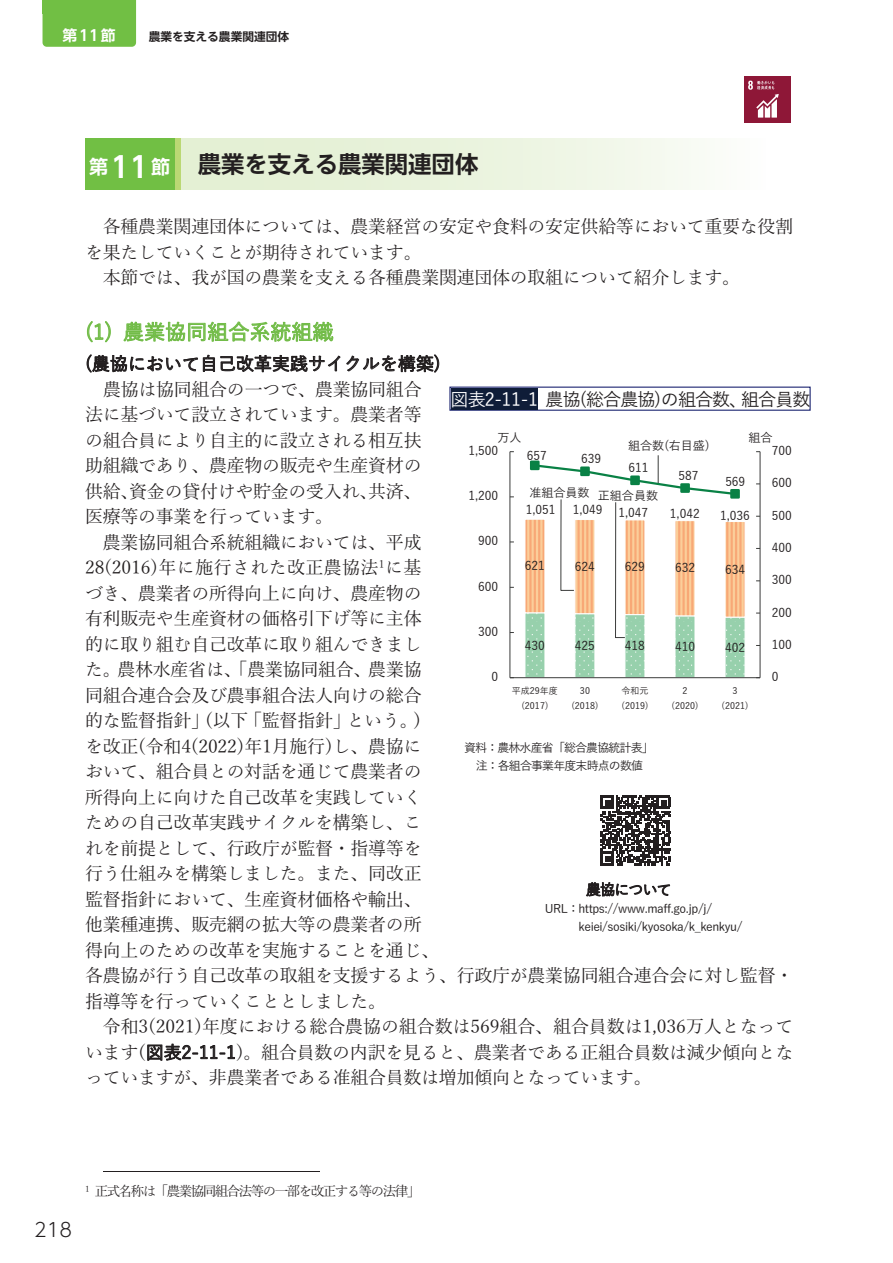
<style>
.page{position:relative;width:893px;height:1263px;background:#fff}
.page>*{position:absolute;margin:0;border:0;box-sizing:border-box;transform-origin:0 0}
.t1{font:500 24px "Yu Gothic";letter-spacing:-.015em;color:#231f20}
.t2{font:700 23.4px "UD Shin Go NT Pr 6 N De";color:#231f20}
.t3{font:500 21px "Yu Gothic";letter-spacing:.005em;color:#72bc48}
.t4{font:300 19.2px "UD Shin Go NT Pr 6 N";color:#231f20}
.t5{font:18px/25.5px "Yu Mincho";letter-spacing:-.015em;color:#231f20;text-align:justify}
.t6{font:500 18px "Yu Gothic";letter-spacing:-.05em;color:#231f20}
.t7{font:500 18px "Yu Gothic";letter-spacing:-.01em;color:#231f20}
.t8{font:500 15px "Yu Gothic";letter-spacing:-.06em;color:#231f20}
.t9{font:700 14.85px "UD Shin Go NT Pr 6 N De";color:#fff}
.t10{font:13.5px "Yu Mincho";letter-spacing:-.115em;color:#231f20}
.t11{font:500 12px "Yu Gothic";letter-spacing:-.005em;color:#231f20}
.t12{font:500 12px/18px "Yu Gothic";letter-spacing:-.035em;color:#231f20}
.t13{font:500 12px/18px "Yu Gothic";letter-spacing:-.075em;color:#231f20;text-align:center}
.t14{font:700 11.7px "UD Shin Go NT Pr 6 N De";color:#231f20}
.t15{font:500 9px/15px "Yu Gothic";letter-spacing:.005em;color:#231f20;text-align:center}
.s1{font-family:"UD Shin Go Pr 6 N De";font-size:19.2px;color:#fff}
.s2{font-family:"UD Shin Go Pr 6 N De";font-size:28.65px;color:#fff}
.s3{font-family:"Yu Gothic";font-weight:500}
.s4{color:#fff}
</style>
<div class="page">
<hr style="left:103px;top:1171px;width:216px;height:1px;background:#231f20">
<div style="left:449px;top:387px;width:362px;height:24px;border:1px solid #1d2671"></div>
<div style="left:451px;top:388px;width:86px;height:22px;background:#0f1d38"></div>
<svg style="left:601px;top:795px;width:69px;height:70px"></svg>
<hr style="left:760px;top:452px;width:1px;height:226px;background:#3b3c3b">
<hr style="left:510px;top:452px;width:1px;height:226px;background:#3b3c3b">
<hr style="left:510px;top:677px;width:250px;height:1px;background:#3b3c3b">
<svg style="left:524px;top:455px;width:221px;height:223px"></svg>
<svg style="left:181px;top:138px;width:518px;height:51px;background:#eaf3de"></svg>
<div style="left:85px;top:138px;width:96px;height:51px;background:linear-gradient(to bottom,#bad874,#bad874)"></div>
<div style="left:85px;top:138px;width:89px;height:51px;background:#71bf44"></div>
<div style="left:744px;top:77px;width:47px;height:46px;background:#8e1737"></div>
<svg style="left:748px;top:81px;width:31px;height:37px"></svg>
<div style="left:43px;top:13px;width:93px;height:34px;background:#71bf44"></div>
<div style="left:43px;top:0;width:93px;height:13px;background:#71bf44"></div>
<p class="t9" style="left:62px;top:23px;width:55px">第11節</p>
<p class="t14" style="left:149px;top:27px;width:142px">農業を支える農業関連団体</p>
<h1 class="t1" style="left:85px;top:125px;width:372px">第11節 農業を⽀える農業関連団体</h1>
<p class="t2" style="left:89px;top:145px;width:391px"><span class="s1">第</span><span class="s2">11</span><span class="s1">節</span> 農業を支える農業関連団体</p>
<p class="t5" style="left:103px;top:212px;width:692px">各種農業関連団体については、農業経営の安定や⾷料の安定供給等において重要な役割</p>
<p class="t5" style="left:85px;top:238px;width:338px">を果たしていくことが期待されています。</p>
<p class="t5" style="left:103px;top:263px;width:639px">本節では、我が国の農業を⽀える各種農業関連団体の取組について紹介します。</p>
<p class="t3" style="left:85px;top:312px;width:250px">(1) 農業協同組合系統組織</p>
<p class="t7" style="left:85px;top:347px;width:357px">(農協において⾃⼰改⾰実践サイクルを構築)</p>
<p class="t5" style="left:85px;top:375px;width:338px;text-indent:18px">農協は協同組合の⼀つで、農業協同組合法に基づいて設⽴されています。農業者等の組合員により⾃主的に設⽴される相互扶助組織であり、農産物の販売や⽣産資材の供給、資⾦の貸付けや貯⾦の受⼊れ、共済、医療等の事業を⾏っています。</p>
<p class="t5" style="left:85px;top:528px;width:710px;text-align:left;text-indent:18px">農業協同組合系統組織においては、平成<br>28(2016)年に施⾏された改正農協法<sup>1</sup>に基<br>づき、農業者の所得向上に向け、農産物の<br>有利販売や⽣産資材の価格引下げ等に主体<br>的に取り組む⾃⼰改⾰に取り組んできまし<br>た。農林⽔産省は、「農業協同組合、農業協<br>同組合連合会及び農事組合法⼈向けの総合<br>的な監督指針」(以下「監督指針」という。)<br>を改正(令和4(2022)年1⽉施⾏)し、農協に<br>おいて、組合員との対話を通じて農業者の<br>所得向上に向けた⾃⼰改⾰を実践していく<br>ための⾃⼰改⾰実践サイクルを構築し、こ<br>れを前提として、⾏政庁が監督・指導等を<br>⾏う仕組みを構築しました。また、同改正<br>監督指針において、⽣産資材価格や輸出、<br>他業種連携、販売網の拡⼤等の農業者の所<br>得向上のための改⾰を実施することを通じ、<br>各農協が⾏う⾃⼰改⾰の取組を⽀援するよう、⾏政庁が農業協同組合連合会に対し監督・指導等を⾏っていくこととしました。</p>
<p class="t5" style="left:85px;top:1012px;width:710px;text-indent:18px">令和3(2021)年度における総合農協の組合数は569組合、組合員数は1,036万⼈となっています(<span class="s3">図表2-11-1</span>)。組合員数の内訳を⾒ると、農業者である正組合員数は減少傾向となっていますが、⾮農業者である准組合員数は増加傾向となっています。</p>
<p class="t6" style="left:451px;top:382px;width:361px"><span class="s4">図表2-11-1</span> 農協(総合農協)の組合数、組合員数</p>
<p class="t11" style="left:497px;top:426px;width:26px">万⼈</p>
<p class="t11" style="left:749px;top:426px;width:26px">組合</p>
<p class="t11" style="left:628px;top:434px;width:83px">組合数(右⽬盛)</p>
<p class="t11" style="left:529px;top:483px;width:130px">准組合員数 正組合員数</p>
<p class="t11" style="left:469px;top:439px;width:31px">1,500</p>
<p class="t11" style="left:772px;top:439px;width:22px">700</p>
<p class="t11" style="left:527px;top:444px;width:21px">657</p>
<p class="t11" style="left:581px;top:447px;width:22px">639</p>
<p class="t11" style="left:628px;top:456px;width:22px">611</p>
<p class="t11" style="left:678px;top:464px;width:22px">587</p>
<p class="t11" style="left:725px;top:471px;width:22px">569</p>
<p class="t11" style="left:772px;top:472px;width:22px">600</p>
<p class="t11" style="left:469px;top:485px;width:31px">1,200</p>
<p class="t11" style="left:526px;top:498px;width:31px">1,051</p>
<p class="t11" style="left:573px;top:498px;width:31px">1,049</p>
<p class="t11" style="left:618px;top:501px;width:31px">1,047</p>
<p class="t11" style="left:670px;top:502px;width:31px">1,042</p>
<p class="t11" style="left:720px;top:504px;width:31px">1,036</p>
<p class="t11" style="left:772px;top:504px;width:22px">500</p>
<p class="t11" style="left:478px;top:530px;width:22px">900</p>
<p class="t11" style="left:772px;top:536px;width:22px">400</p>
<p class="t11" style="left:525px;top:555px;width:22px">621</p>
<p class="t11" style="left:575px;top:555px;width:22px">624</p>
<p class="t11" style="left:625px;top:556px;width:22px">629</p>
<p class="t11" style="left:675px;top:557px;width:22px">632</p>
<p class="t11" style="left:725px;top:558px;width:22px">634</p>
<p class="t11" style="left:772px;top:569px;width:22px">300</p>
<p class="t11" style="left:478px;top:575px;width:22px">600</p>
<p class="t11" style="left:772px;top:601px;width:22px">200</p>
<p class="t11" style="left:478px;top:620px;width:22px">300</p>
<p class="t11" style="left:772px;top:633px;width:22px">100</p>
<p class="t11" style="left:525px;top:634px;width:22px">430</p>
<p class="t11" style="left:575px;top:634px;width:22px">425</p>
<p class="t11" style="left:625px;top:635px;width:22px">418</p>
<p class="t11" style="left:675px;top:635px;width:22px">410</p>
<p class="t11" style="left:725px;top:636px;width:22px">402</p>
<p class="t11" style="left:492px;top:665px;width:8px">0</p>
<p class="t11" style="left:772px;top:665px;width:8px">0</p>
<p class="t15" style="left:512px;top:682px;width:48px">平成29年度(2017)</p>
<p class="t15" style="left:571px;top:682px;width:28px">30 (2018)</p>
<p class="t15" style="left:621px;top:682px;width:28px;text-align:left">令和元(2019)</p>
<p class="t15" style="left:672px;top:682px;width:28px">2 (2020)</p>
<p class="t15" style="left:722px;top:682px;width:28px">3 (2021)</p>
<p class="t13" style="left:464px;top:737px;width:191px">資料：農林⽔産省「総合農協統計表」注：各組合事業年度末時点の数値</p>
<p class="t8" style="left:586px;top:876px;width:87px">農協について</p>
<p class="t12" style="left:578px;top:898px;width:165px;text-indent:-34px">URL：https://www.maff.go.jp/j/ keiei/sosiki/kyosoka/k_kenkyu/</p>
<p class="t4" style="left:34px;top:1214px;width:39px">218</p>
<p class="t10" style="left:85px;top:1179px;width:337px"><sup>1</sup> 正式名称は「農業協同組合法等の⼀部を改正する等の法律」</p>
</div>
